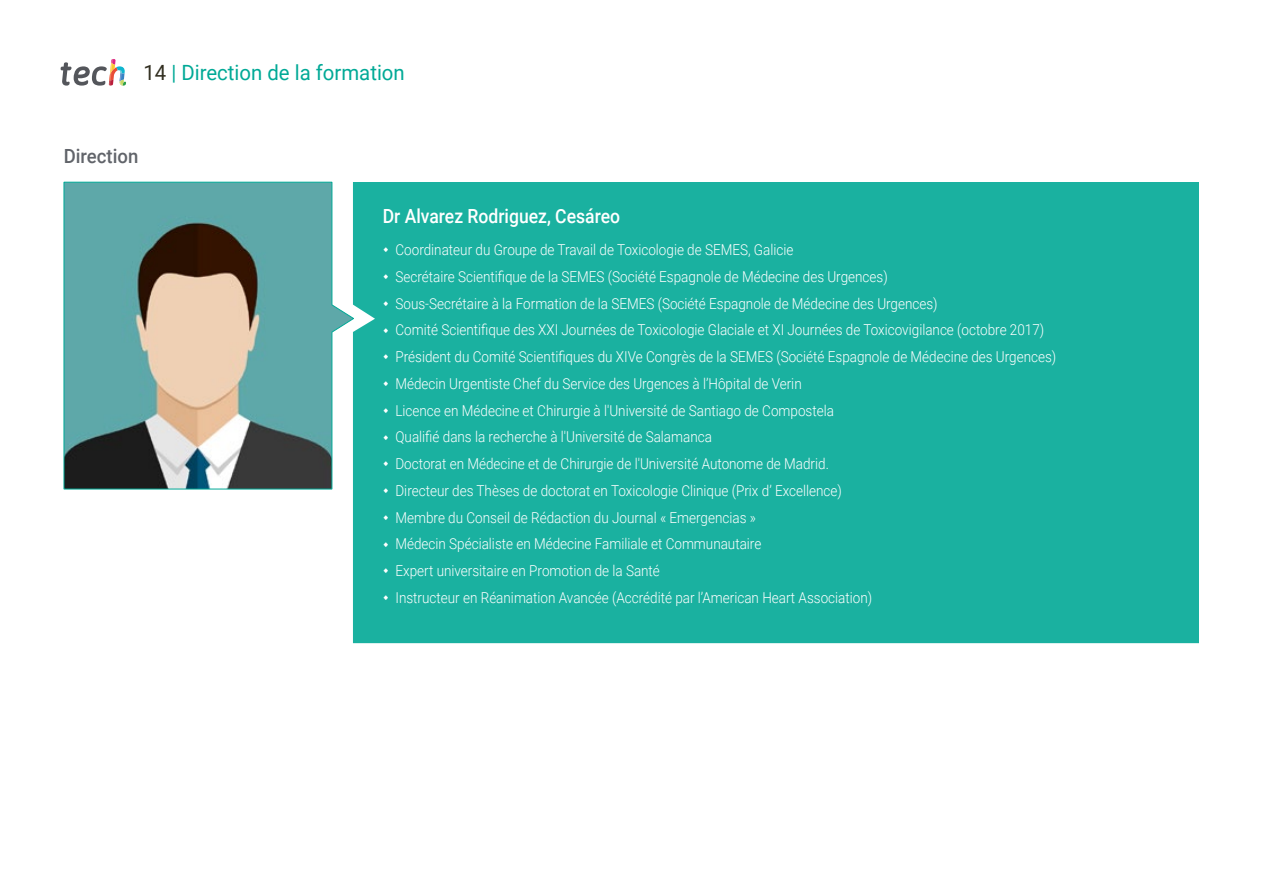
<style>
.page{position:relative;width:1263px;height:893px;background:#fff}
.page>*{position:absolute;margin:0;border:0;box-sizing:border-box;transform-origin:0 0}
.t1{font:21px "Roboto";color:#00a996}
.t2{font:500 19.5px "Roboto";color:#fff;scale:.9 1}
.t3{font:500 19.5px "Roboto";color:#61646a;scale:.95 1}
.t4{font:300 15px/26.7px "Roboto";color:#fff;scale:.9 1}
.s1{color:#312e20}
</style>
<div class="page">
<svg style="left:61px;top:59px;width:65px;height:27px"></svg>
<div style="left:353px;top:182px;width:846px;height:461px;background:#1ab1a0"></div>
<svg style="left:64px;top:182px;width:290px;height:307px;background:#7c9e99"></svg>
<svg style="left:384px;top:247px;width:4px;height:5px"></svg>
<svg style="left:384px;top:274px;width:4px;height:5px"></svg>
<svg style="left:384px;top:301px;width:4px;height:5px"></svg>
<svg style="left:384px;top:328px;width:4px;height:5px"></svg>
<svg style="left:384px;top:354px;width:4px;height:6px"></svg>
<svg style="left:384px;top:381px;width:4px;height:5px"></svg>
<svg style="left:384px;top:408px;width:4px;height:5px"></svg>
<svg style="left:384px;top:435px;width:4px;height:5px"></svg>
<svg style="left:384px;top:462px;width:4px;height:5px"></svg>
<svg style="left:384px;top:488px;width:4px;height:5px"></svg>
<svg style="left:384px;top:515px;width:4px;height:5px"></svg>
<svg style="left:384px;top:542px;width:4px;height:5px"></svg>
<svg style="left:384px;top:569px;width:4px;height:5px"></svg>
<svg style="left:384px;top:595px;width:4px;height:5px"></svg>
<h1 class="t1" style="left:144px;top:57px;width:263px"><span class="s1">14</span> | Direction de la formation</h1>
<h2 class="t3" style="left:64px;top:143px;width:80px">Direction</h2>
<h2 class="t2" style="left:383px;top:203px;width:265px">Dr Alvarez Rodriguez, Cesáreo</h2>
<p class="t4" style="left:395px;top:236px;width:736px">Coordinateur du Groupe de Travail de Toxicologie de SEMES, Galicie<br>Secrétaire Scientifique de la SEMES (Société Espagnole de Médecine des Urgences)<br>Sous-Secrétaire à la Formation de la SEMES (Société Espagnole de Médecine des Urgences)<br>Comité Scientifique des XXI Journées de Toxicologie Glaciale et XI Journées de Toxicovigilance (octobre 2017)<br>Président du Comité Scientifiques du XIVe Congrès de la SEMES (Société Espagnole de Médecine des Urgences)<br>Médecin Urgentiste Chef du Service des Urgences à l’Hôpital de Verin<br>Licence en Médecine et Chirurgie à l'Université de Santiago de Compostela<br>Qualifié dans la recherche à l'Université de Salamanca<br>Doctorat en Médecine et de Chirurgie de l'Université Autonome de Madrid.<br>Directeur des Thèses de doctorat en Toxicologie Clinique (Prix d’ Excellence)<br>Membre du Conseil de Rédaction du Journal « Emergencias »<br>Médecin Spécialiste en Médecine Familiale et Communautaire<br>Expert universitaire en Promotion de la Santé<br>Instructeur en Réanimation Avancée (Accrédité par l’American Heart Association)</p>
</div>
